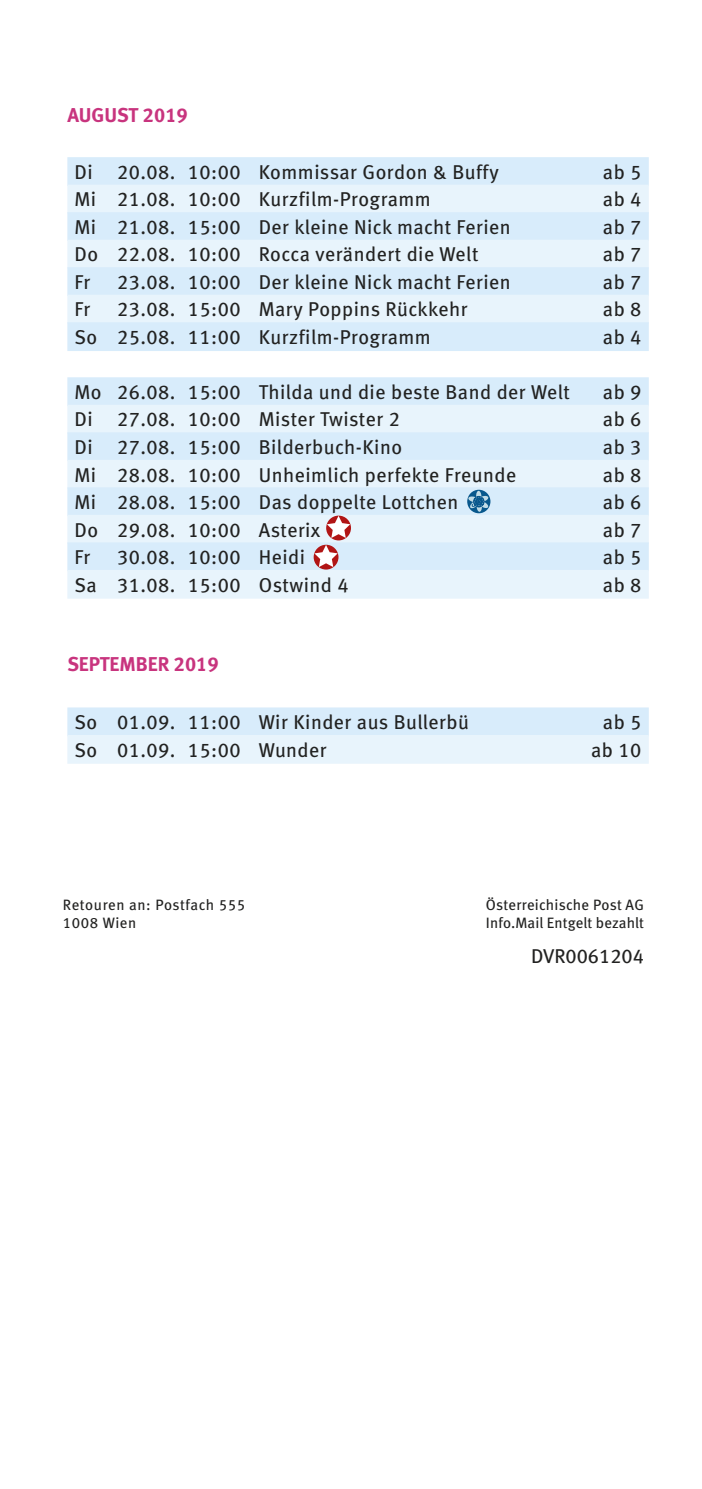
<style>
.page{position:relative;width:702px;height:1489px;background:#fff}
.page>*{position:absolute;margin:0;border:0;box-sizing:border-box;transform-origin:0 0}
.t1{font:20px "Meta Book LF";letter-spacing:.025em;color:#222221}
.t2{font:20px "Meta Bold LF";color:#c8347e}
.t3{font:20px "Meta Book LF";color:#222221}
.t4{font:15px/18px "Meta Book LF";letter-spacing:.02em;color:#222221}
.t5{font:15px/18px "Meta Book LF";letter-spacing:.04em;color:#222221}
</style>
<div class="page">
<div style="left:67px;top:157px;width:581px;height:29px;background:#d8ecfb"></div>
<div style="left:67px;top:185px;width:581px;height:28px;background:#e8f4fc"></div>
<div style="left:67px;top:212px;width:581px;height:29px;background:#d8ecfb"></div>
<div style="left:67px;top:240px;width:581px;height:28px;background:#e8f4fc"></div>
<div style="left:67px;top:267px;width:581px;height:29px;background:#d8ecfb"></div>
<div style="left:67px;top:295px;width:581px;height:28px;background:#e8f4fc"></div>
<div style="left:67px;top:322px;width:581px;height:29px;background:#d8ecfb"></div>
<div style="left:67px;top:377px;width:581px;height:29px;background:#d8ecfb"></div>
<div style="left:67px;top:405px;width:581px;height:28px;background:#e8f4fc"></div>
<div style="left:67px;top:432px;width:581px;height:29px;background:#d8ecfb"></div>
<div style="left:67px;top:460px;width:581px;height:28px;background:#e8f4fc"></div>
<div style="left:67px;top:487px;width:581px;height:29px;background:#d8ecfb"></div>
<div style="left:67px;top:515px;width:581px;height:28px;background:#e8f4fc"></div>
<div style="left:67px;top:542px;width:581px;height:29px;background:#d8ecfb"></div>
<div style="left:67px;top:570px;width:581px;height:28px;background:#e8f4fc"></div>
<div style="left:67px;top:707px;width:581px;height:29px;background:#d8ecfb"></div>
<div style="left:67px;top:735px;width:581px;height:28px;background:#e8f4fc"></div>
<svg style="left:467px;top:489px;width:23px;height:24px"></svg>
<svg style="left:476px;top:490px;width:5px;height:11px"></svg>
<svg style="left:476px;top:501px;width:6px;height:11px"></svg>
<svg style="left:468px;top:495px;width:20px;height:13px"></svg>
<div style="left:326px;top:515px;width:25px;height:25px;background:#b11515;border-radius:50%"></div>
<svg style="left:327px;top:516px;width:23px;height:22px"></svg>
<div style="left:313px;top:544px;width:25px;height:25px;background:#b11515;border-radius:50%"></div>
<svg style="left:314px;top:545px;width:24px;height:22px"></svg>
<p class="t2" style="left:67px;top:108px;width:122px">AUGUST 2019</p>
<p class="t1" style="left:74px;top:164px;width:426px">Di 20.08. 10:00 Kommissar Gordon &amp; Buffy</p>
<p class="t1" style="left:603px;top:164px;width:40px">ab 5</p>
<p class="t1" style="left:74px;top:192px;width:358px">Mi 21.08. 10:00 Kurzfilm-Programm</p>
<p class="t1" style="left:603px;top:192px;width:40px">ab 4</p>
<p class="t1" style="left:74px;top:219px;width:438px">Mi 21.08. 15:00 Der kleine Nick macht Ferien</p>
<p class="t1" style="left:603px;top:219px;width:40px">ab 7</p>
<p class="t1" style="left:74px;top:247px;width:405px">Do 22.08. 10:00 Rocca verändert die Welt</p>
<p class="t1" style="left:603px;top:247px;width:40px">ab 7</p>
<p class="t1" style="left:74px;top:274px;width:17px">Fr</p>
<p class="t1" style="left:117px;top:274px;width:395px">23.08. 10:00 Der kleine Nick macht Ferien</p>
<p class="t1" style="left:603px;top:274px;width:40px">ab 7</p>
<p class="t1" style="left:74px;top:302px;width:17px">Fr</p>
<p class="t1" style="left:117px;top:302px;width:352px">23.08. 15:00 Mary Poppins Rückkehr</p>
<p class="t1" style="left:603px;top:302px;width:40px">ab 8</p>
<p class="t1" style="left:74px;top:329px;width:358px">So 25.08. 11:00 Kurzfilm-Programm</p>
<p class="t1" style="left:603px;top:329px;width:40px">ab 4</p>
<p class="t1" style="left:74px;top:384px;width:497px">Mo 26.08. 15:00 Thilda und die beste Band der Welt</p>
<p class="t1" style="left:603px;top:384px;width:40px">ab 9</p>
<p class="t1" style="left:74px;top:412px;width:327px">Di 27.08. 10:00 Mister Twister 2</p>
<p class="t1" style="left:603px;top:412px;width:40px">ab 6</p>
<p class="t1" style="left:74px;top:439px;width:329px">Di 27.08. 15:00 Bilderbuch-Kino</p>
<p class="t1" style="left:603px;top:439px;width:40px">ab 3</p>
<p class="t1" style="left:74px;top:467px;width:443px">Mi 28.08. 10:00 Unheimlich perfekte Freunde</p>
<p class="t1" style="left:603px;top:467px;width:40px">ab 8</p>
<p class="t1" style="left:74px;top:494px;width:385px">Mi 28.08. 15:00 Das doppelte Lottchen</p>
<p class="t1" style="left:603px;top:494px;width:40px">ab 6</p>
<p class="t1" style="left:74px;top:522px;width:247px">Do 29.08. 10:00 Asterix</p>
<p class="t1" style="left:603px;top:522px;width:40px">ab 7</p>
<p class="t1" style="left:74px;top:549px;width:17px">Fr</p>
<p class="t1" style="left:117px;top:549px;width:190px">30.08. 10:00 Heidi</p>
<p class="t1" style="left:603px;top:549px;width:40px">ab 5</p>
<p class="t1" style="left:74px;top:577px;width:276px">Sa 31.08. 15:00 Ostwind 4</p>
<p class="t1" style="left:603px;top:577px;width:40px">ab 8</p>
<p class="t2" style="left:67px;top:656px;width:153px">SEPTEMBER 2019</p>
<p class="t1" style="left:74px;top:714px;width:396px">So 01.09. 11:00 Wir Kinder aus Bullerbü</p>
<p class="t1" style="left:603px;top:714px;width:40px">ab 5</p>
<p class="t1" style="left:74px;top:742px;width:254px">So 01.09. 15:00 Wunder</p>
<p class="t1" style="left:591px;top:742px;width:52px">ab 10</p>
<p class="t5" style="left:63px;top:897px;width:184px">Retouren an: Postfach 555<br>1008 Wien</p>
<p class="t4" style="left:485px;top:897px;width:160px">Österreichische Post AG<br>Info.Mail Entgelt bezahlt</p>
<p class="t3" style="left:531px;top:948px;width:114px">DVR0061204</p>
</div>
